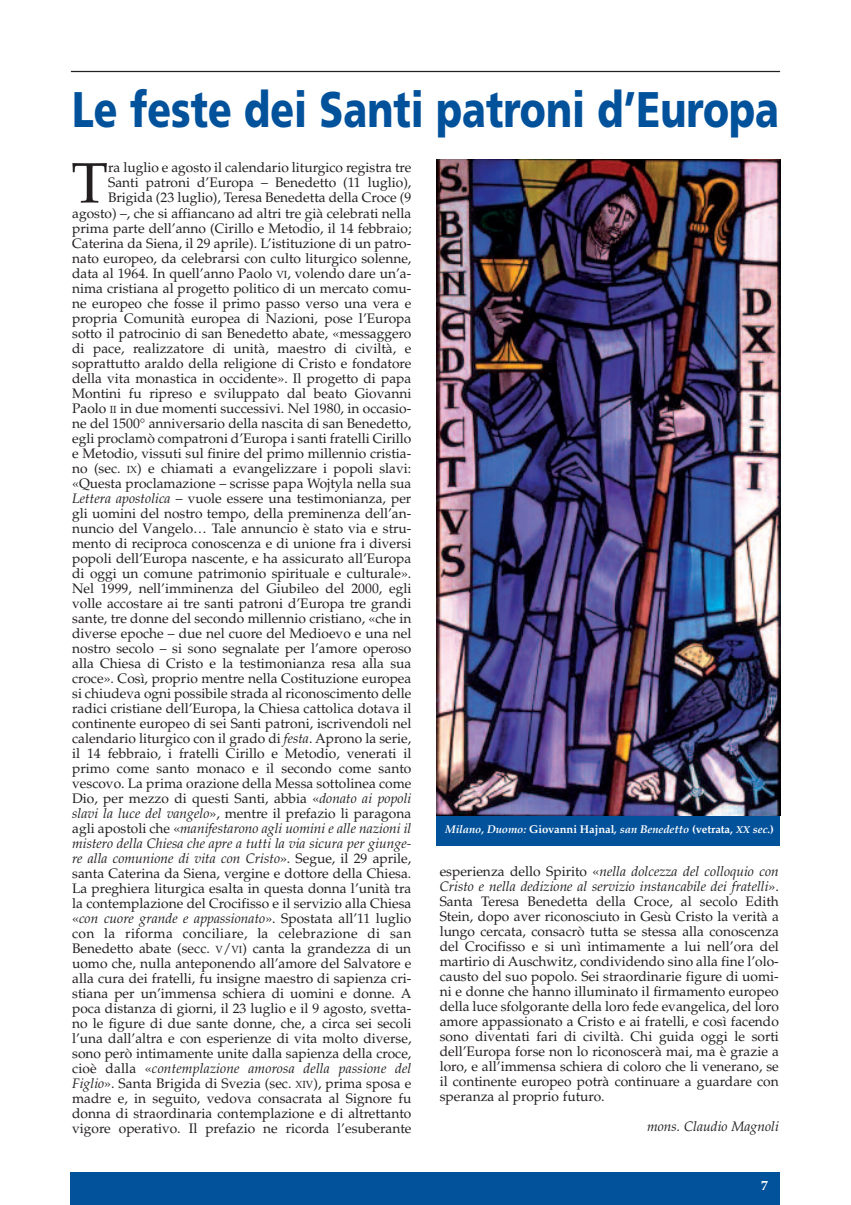
<style>
.page{position:relative;width:851px;height:1205px;background:#fff}
.page>*{position:absolute;margin:0;border:0;box-sizing:border-box;transform-origin:0 0}
.t1{font:56.88px "Palatino";color:#231f20;scale:1.05 1}
.t2{font:900 50px "Frutiger";color:#01519b;scale:.78 1}
.t3{font:13.75px/15px "Palatino";color:#231f20;text-align:right}
.t4{font:italic 13.75px "Palatino";color:#231f20}
.t5{font:700 13.75px "Palatino";color:#fff}
.t6{font:italic 700 11.25px "Palatino";letter-spacing:-.01em;color:#fff}
.s1{font-size:10.25px}
.s2{font-style:italic}
.s3{font-style:normal}
.s4{font-size:10px}
</style>
<div class="page">
<div style="left:71px;top:1172px;width:709px;height:33px;background:#01519b"></div>
<hr style="left:71px;top:71px;width:709px;height:1px;background:#231f20">
<div style="left:436px;top:812px;width:344px;height:34px;background:#01519b"></div>
<img style="left:436px;top:159px;width:344px;height:656px">
<h2 class="t2" style="left:72px;top:90px;width:907px">Le feste dei Santi patroni d’Europa</h2>
<p class="t3" style="left:72px;top:162px;width:341px">ra luglio e agosto il calendario liturgico registra tre<br>Santi patroni d’Europa – Benedetto (11 luglio), Brigida (23 luglio), Teresa Benedetta della Croce (9 agosto) –, che si affiancano ad altri tre già celebrati nella prima parte dell’anno (Cirillo e Metodio, il 14 febbraio; Caterina da Siena, il 29 aprile). L’istituzione di un patro&shy;nato europeo, da celebrarsi con culto liturgico solenne, data al 1964. In quell’anno Paolo <span class="s1">VI</span>, volendo dare un’a&shy;nima cristiana al progetto politico di un mercato comu&shy;ne europeo che fosse il primo passo verso una vera e propria Comunità europea di Nazioni, pose l’Europa sotto il patrocinio di san Benedetto abate, «messaggero di pace, realizzatore di unità, maestro di civiltà, e soprattutto araldo della religione di Cristo e fondatore della vita monastica in occidente». Il progetto di papa Montini fu ripreso e sviluppato dal beato Giovanni Paolo <span class="s1">II</span> in due momenti successivi. Nel 1980, in occasio&shy;ne del 1500° anniversario della nascita di san Benedetto, egli proclamò compatroni d’Europa i santi fratelli Cirillo e Metodio, vissuti sul finire del primo millennio cristia&shy;no (sec. <span class="s1">IX</span>) e chiamati a evangelizzare i popoli slavi: «Questa proclamazione – scrisse papa Wojtyla nella sua <span class="s2">Lettera apostolica</span> – vuole essere una testimonianza, per gli uomini del nostro tempo, della preminenza dell’an&shy;nuncio del Vangelo… Tale annuncio è stato via e stru&shy;mento di reciproca conoscenza e di unione fra i diversi popoli dell’Europa nascente, e ha assicurato all’Europa di oggi un comune patrimonio spirituale e culturale».<br>Nel 1999, nell’imminenza del Giubileo del 2000, egli volle accostare ai tre santi patroni d’Europa tre grandi sante, tre donne del secondo millennio cristiano, «che in diverse epoche – due nel cuore del Medioevo e una nel nostro secolo – si sono segnalate per l’amore operoso alla Chiesa di Cristo e la testimonianza resa alla sua croce». Così, proprio mentre nella Costituzione europea si chiudeva ogni possibile strada al riconoscimento delle radici cristiane dell’Europa, la Chiesa cattolica dotava il continente europeo di sei Santi patroni, iscrivendoli nel calendario liturgico con il grado di <span class="s2">festa</span>. Aprono la serie, il 14 febbraio, i fratelli Cirillo e Metodio, venerati il primo come santo monaco e il secondo come santo vescovo. La prima orazione della Messa sottolinea come Dio, per mezzo di questi Santi, abbia «<span class="s2">donato ai popoli slavi la luce del vangelo</span>», mentre il prefazio li paragona agli apostoli che «<span class="s2">manifestarono agli uomini e alle nazioni il mistero della Chiesa che apre a tutti la via sicura per giunge&shy;re alla comunione di vita con Cristo</span>». Segue, il 29 aprile, santa Caterina da Siena, vergine e dottore della Chiesa.<br>La preghiera liturgica esalta in questa donna l’unità tra la contemplazione del Crocifisso e il servizio alla Chiesa «<span class="s2">con cuore grande e appassionato</span>». Spostata all’11 luglio con la riforma conciliare, la celebrazione di san Benedetto abate (secc. <span class="s1">V</span>/<span class="s1">VI</span>) canta la grandezza di un uomo che, nulla anteponendo all’amore del Salvatore e alla cura dei fratelli, fu insigne maestro di sapienza cri&shy;stiana per un’immensa schiera di uomini e donne. A poca distanza di giorni, il 23 luglio e il 9 agosto, svetta&shy;no le figure di due sante donne, che, a circa sei secoli l’una dall’altra e con esperienze di vita molto diverse, sono però intimamente unite dalla sapienza della croce, cioè dalla «<span class="s2">contemplazione amorosa della passione del Figlio</span>». Santa Brigida di Svezia (sec. <span class="s1">XIV</span>), prima sposa e madre e, in seguito, vedova consacrata al Signore fu donna di straordinaria contemplazione e di altrettanto vigore operativo. Il prefazio ne ricorda l’esuberante</p>
<h1 class="t1" style="left:71px;top:161px;width:36px">T</h1>
<p class="t6" style="left:445px;top:825px;width:330px">Milano, Duomo: <span class="s3">Giovanni Hajnal</span>, san Benedetto <span class="s3">(vetrata,</span> <span class="s4">XX</span> sec.<span class="s3">)</span></p>
<p class="t3" style="left:439px;top:865px;width:341px;text-align:justify">esperienza dello Spirito «<span class="s2">nella dolcezza del colloquio con Cristo e nella dedizione al servizio instancabile dei fratelli</span>».<br>Santa Teresa Benedetta della Croce, al secolo Edith Stein, dopo aver riconosciuto in Gesù Cristo la verità a lungo cercata, consacrò tutta se stessa alla conoscenza del Crocifisso e si unì intimamente a lui nell’ora del martirio di Auschwitz, condividendo sino alla fine l’olo&shy;causto del suo popolo. Sei straordinarie figure di uomi&shy;ni e donne che hanno illuminato il firmamento europeo della luce sfolgorante della loro fede evangelica, del loro amore appassionato a Cristo e ai fratelli, e così facendo sono diventati fari di civiltà. Chi guida oggi le sorti dell’Europa forse non lo riconoscerà mai, ma è grazie a loro, e all’immensa schiera di coloro che li venerano, se il continente europeo potrà continuare a guardare con speranza al proprio futuro.</p>
<p class="t4" style="left:647px;top:1121px;width:133px">mons. Claudio Magnoli</p>
<p class="t5" style="left:761px;top:1179px;width:8px">7</p>
</div>
